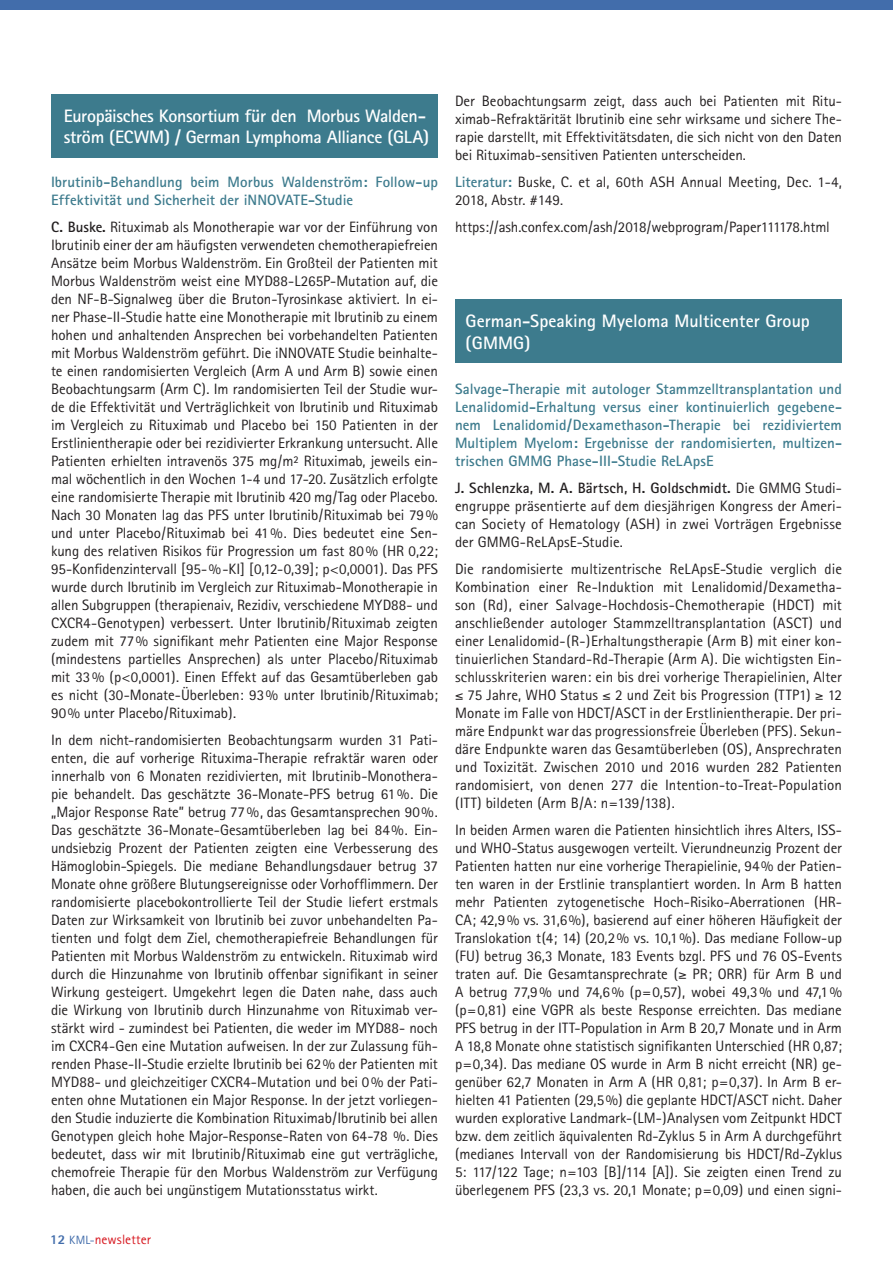
<style>
.page{position:relative;width:893px;height:1263px;background:#fff}
.page>*{position:absolute;margin:0;border:0;box-sizing:border-box;transform-origin:0 0}
.t1{font:700 18px/21.6px "Rotis Sans Serif";letter-spacing:-.015em;color:#fff}
.NL_BODY{font:15px/18px "Rotis Sans Serif";letter-spacing:-.005em;color:#231f20;text-align:justify}
.NL_BODY-2{font:700 15px/18px "Rotis Sans Serif";letter-spacing:.005em;color:#3d7b8d}
.t2{font:13.5px "Rotis Sans Serif";letter-spacing:.005em;color:#d7171f}
.s1{font-weight:700}
.s2{font-weight:800;color:#426dab}
.s3{font-size:12px;color:#426dab}
.s4{font-weight:700;color:#3d7b8d}
</style>
<div class="page">
<div style="left:0;top:0;width:893px;height:10px;background:#426dab"></div>
<div style="left:51px;top:94px;width:387px;height:63px;background:#3d7b8d"></div>
<div style="left:455px;top:299px;width:387px;height:64px;background:#3d7b8d"></div>
<p class="t1" style="left:64px;top:105px;width:367px">Europäisches Konsortium für den Morbus Walden&shy;ström (ECWM) / German Lymphoma Alliance (GLA)</p>
<p class="NL_BODY-2" style="left:51px;top:172px;width:388px">Ibrutinib-Behandlung beim Morbus Waldenström: Follow-up<br>Effektivität und Sicherheit der iNNOVATE-Studie</p>
<p class="NL_BODY" style="left:51px;top:217px;width:388px"><span class="s1">C. Buske.</span> Rituximab als Monotherapie war vor der Einführung von Ibrutinib einer der am häufigsten verwendeten chemotherapiefreien Ansätze beim Morbus Waldenström. Ein Großteil der Patienten mit Morbus Waldenström weist eine MYD88-L265P-Mutation auf, die den NF-B-Signalweg über die Bruton-Tyrosinkase aktiviert. In ei&shy;ner Phase-II-Studie hatte eine Monotherapie mit Ibrutinib zu einem hohen und anhaltenden Ansprechen bei vorbehandelten Patienten mit Morbus Waldenström geführt. Die iNNOVATE Studie beinhalte&shy;te einen randomisierten Vergleich (Arm A und Arm B) sowie einen Beobachtungsarm (Arm C). Im randomisierten Teil der Studie wur&shy;de die Effektivität und Verträglichkeit von Ibrutinib und Rituximab im Vergleich zu Rituximab und Placebo bei 150 Patienten in der Erstlinientherapie oder bei rezidivierter Erkrankung untersucht. Alle Patienten erhielten intravenös 375 mg/m² Rituximab, jeweils ein&shy;mal wöchentlich in den Wochen 1-4 und 17-20. Zusätzlich erfolgte eine randomisierte Therapie mit Ibrutinib 420 mg/Tag oder Placebo.<br>Nach 30 Monaten lag das PFS unter Ibrutinib/Rituximab bei 79% und unter Placebo/Rituximab bei 41%. Dies bedeutet eine Sen&shy;kung des relativen Risikos für Progression um fast 80% (HR 0,22; 95-Konfidenzintervall [95-%-KI] [0,12-0,39]; p&lt;0,0001). Das PFS wurde durch Ibrutinib im Vergleich zur Rituximab-Monotherapie in allen Subgruppen (therapienaiv, Rezidiv, verschiedene MYD88- und CXCR4-Genotypen) verbessert. Unter Ibrutinib/Rituximab zeigten zudem mit 77% signifikant mehr Patienten eine Major Response (mindestens partielles Ansprechen) als unter Placebo/Rituximab mit 33% (p&lt;0,0001). Einen Effekt auf das Gesamtüberleben gab es nicht (30-Monate-Überleben: 93% unter Ibrutinib/Rituximab; 90% unter Placebo/Rituximab).</p>
<p class="NL_BODY" style="left:51px;top:730px;width:388px">In dem nicht-randomisierten Beobachtungsarm wurden 31 Pati&shy;enten, die auf vorherige Rituxima-Therapie refraktär waren oder innerhalb von 6 Monaten rezidivierten, mit Ibrutinib-Monothera&shy;pie behandelt. Das geschätzte 36-Monate-PFS betrug 61%. Die „Major Response Rate” betrug 77%, das Gesamtansprechen 90%.<br>Das geschätzte 36-Monate-Gesamtüberleben lag bei 84%. Ein&shy;undsiebzig Prozent der Patienten zeigten eine Verbesserung des Hämoglobin-Spiegels. Die mediane Behandlungsdauer betrug 37<br>Monate ohne größere Blutungsereignisse oder Vorhofflimmern. Der randomisierte placebokontrollierte Teil der Studie liefert erstmals Daten zur Wirksamkeit von Ibrutinib bei zuvor unbehandelten Pa&shy;tienten und folgt dem Ziel, chemotherapiefreie Behandlungen für Patienten mit Morbus Waldenström zu entwickeln. Rituximab wird durch die Hinzunahme von Ibrutinib offenbar signifikant in seiner Wirkung gesteigert. Umgekehrt legen die Daten nahe, dass auch die Wirkung von Ibrutinib durch Hinzunahme von Rituximab ver&shy;stärkt wird - zumindest bei Patienten, die weder im MYD88- noch im CXCR4-Gen eine Mutation aufweisen. In der zur Zulassung füh&shy;renden Phase-II-Studie erzielte Ibrutinib bei 62% der Patienten mit MYD88- und gleichzeitiger CXCR4-Mutation und bei 0% der Pati&shy;enten ohne Mutationen ein Major Response. In der jetzt vorliegen&shy;den Studie induzierte die Kombination Rituximab/Ibrutinib bei allen Genotypen gleich hohe Major-Response-Raten von 64-78 %. Dies bedeutet, dass wir mit Ibrutinib/Rituximab eine gut verträgliche, chemofreie Therapie für den Morbus Waldenström zur Verfügung haben, die auch bei ungünstigem Mutationsstatus wirkt.</p>
<p class="t2" style="left:50px;top:1231px;width:102px"><span class="s2">12</span> <span class="s3">KML-</span>newsletter</p>
<p class="NL_BODY" style="left:455px;top:91px;width:388px">Der Beobachtungsarm zeigt, dass auch bei Patienten mit Ritu&shy;ximab-Refraktärität Ibrutinib eine sehr wirksame und sichere The&shy;rapie darstellt, mit Effektivitätsdaten, die sich nicht von den Daten bei Rituximab-sensitiven Patienten unterscheiden.</p>
<p class="NL_BODY" style="left:455px;top:172px;width:388px"><span class="s4">Literatur:</span> Buske, C. et al, 60th ASH Annual Meeting, Dec. 1-4,<br>2018, Abstr. #149.</p>
<p class="NL_BODY" style="left:455px;top:217px;width:376px">https://ash.confex.com/ash/2018/webprogram/Paper111178.html</p>
<p class="t1" style="left:466px;top:310px;width:346px">German-Speaking Myeloma Multicenter Group (GMMG)</p>
<p class="NL_BODY-2" style="left:455px;top:379px;width:388px;text-align:justify">Salvage-Therapie mit autologer Stammzelltransplantation und Lenalidomid-Erhaltung versus einer kontinuierlich gegebene&shy;nem Lenalidomid/Dexamethason-Therapie bei rezidiviertem Multiplem Myelom: Ergebnisse der randomisierten, multizen&shy;trischen GMMG Phase-III-Studie ReLApsE</p>
<p class="NL_BODY" style="left:455px;top:478px;width:388px"><span class="s1">J. Schlenzka, M. A. Bärtsch, H. Goldschmidt.</span> Die GMMG Studi&shy;engruppe präsentierte auf dem diesjährigen Kongress der Ameri&shy;can Society of Hematology (ASH) in zwei Vorträgen Ergebnisse der GMMG-ReLApsE-Studie.</p>
<p class="NL_BODY" style="left:455px;top:559px;width:388px">Die randomisierte multizentrische ReLApsE-Studie verglich die Kombination einer Re-Induktion mit Lenalidomid/Dexametha&shy;son (Rd), einer Salvage-Hochdosis-Chemotherapie (HDCT) mit anschließender autologer Stammzelltransplantation (ASCT) und einer Lenalidomid-(R-)Erhaltungstherapie (Arm B) mit einer kon&shy;tinuierlichen Standard-Rd-Therapie (Arm A). Die wichtigsten Ein&shy;schlusskriterien waren: ein bis drei vorherige Therapielinien, Alter ≤ 75 Jahre, WHO Status ≤ 2 und Zeit bis Progression (TTP1) ≥ 12<br>Monate im Falle von HDCT/ASCT in der Erstlinientherapie. Der pri&shy;märe Endpunkt war das progressionsfreie Überleben (PFS). Sekun&shy;däre Endpunkte waren das Gesamtüberleben (OS), Ansprechraten und Toxizität. Zwischen 2010 und 2016 wurden 282 Patienten randomisiert, von denen 277 die Intention-to-Treat-Population (ITT) bildeten (Arm B/A: n=139/138).</p>
<p class="NL_BODY" style="left:455px;top:820px;width:388px">In beiden Armen waren die Patienten hinsichtlich ihres Alters, ISS&shy;und WHO-Status ausgewogen verteilt. Vierundneunzig Prozent der Patienten hatten nur eine vorherige Therapielinie, 94% der Patien&shy;ten waren in der Erstlinie transplantiert worden. In Arm B hatten mehr Patienten zytogenetische Hoch-Risiko-Aberrationen (HR-CA; 42,9% vs. 31,6%), basierend auf einer höheren Häufigkeit der Translokation t(4; 14) (20,2% vs. 10,1%). Das mediane Follow-up (FU) betrug 36,3 Monate, 183 Events bzgl. PFS und 76 OS-Events traten auf. Die Gesamtansprechrate (≥ PR; ORR) für Arm B und A betrug 77,9% und 74,6% (p=0,57), wobei 49,3% und 47,1% (p=0,81) eine VGPR als beste Response erreichten. Das mediane PFS betrug in der ITT-Population in Arm B 20,7 Monate und in Arm A 18,8 Monate ohne statistisch signifikanten Unterschied (HR 0,87; p=0,34). Das mediane OS wurde in Arm B nicht erreicht (NR) ge&shy;genüber 62,7 Monaten in Arm A (HR 0,81; p=0,37). In Arm B er&shy;hielten 41 Patienten (29,5%) die geplante HDCT/ASCT nicht. Daher wurden explorative Landmark-(LM-)Analysen vom Zeitpunkt HDCT bzw. dem zeitlich äquivalenten Rd-Zyklus 5 in Arm A durchgeführt (medianes Intervall von der Randomisierung bis HDCT/Rd-Zyklus 5: 117/122 Tage; n=103 [B]/114 [A]). Sie zeigten einen Trend zu überlegenem PFS (23,3 vs. 20,1 Monate; p=0,09) und einen signi-</p>
</div>
